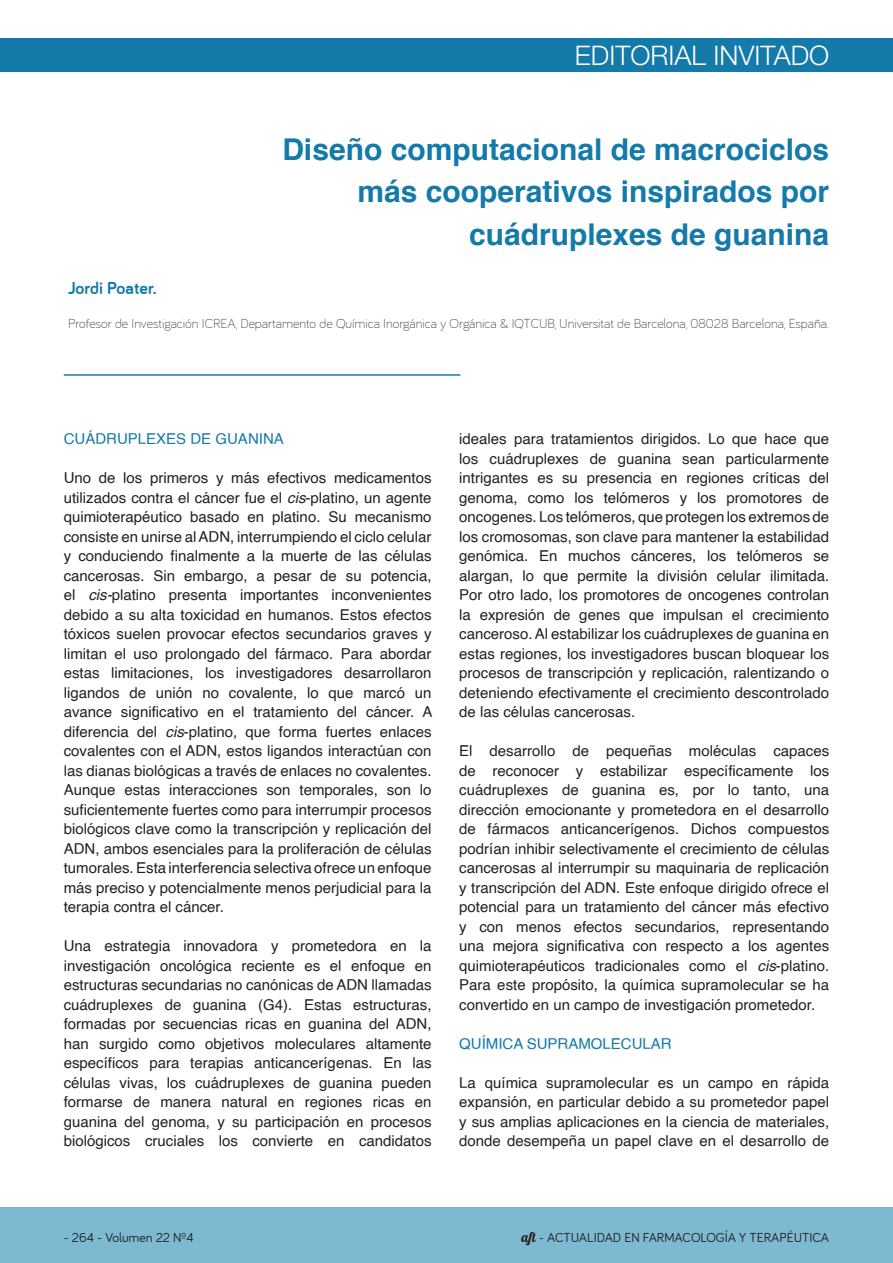
<style>
.page{position:relative;width:893px;height:1263px;background:#fff}
.page>*{position:absolute;margin:0;border:0;box-sizing:border-box;transform-origin:0 0}
.TÍTULO{font:700 30px "Helvetica";color:#137aa9}
.ENCABEZADOS_1{font:300 27px "Helvetica Neue";color:#fff}
.DEPARTAMENTOS{font:700 18px "Bariol";color:#137aa9}
.PÁRRAFO{font:15px/19.5px "Helvetica";color:#231f20;text-align:justify}
.PÁRRAFO-2{font:15px "Helvetica";color:#137aa9}
.DEPARTAMENTOS-2{font:300 13.5px "Bariol";color:#231f20}
.NUMERACIÓN{font:13.5px "Bariol";color:#231f20}
.s1{font-style:italic}
.s2{font-family:"Lobster 1.4"}
</style>
<div class="page">
<div style="left:0;top:1208px;width:893px;height:55px;background:#7dbad2"></div>
<div style="left:0;top:38px;width:893px;height:33px;background:#137aa9"></div>
<hr style="left:64px;top:374px;width:396px;height:2px;background:#137aa9">
<p class="ENCABEZADOS_1" style="left:575px;top:39px;width:256px">EDITORIAL INVITADO</p>
<p class="TÍTULO" style="left:282px;top:125px;width:548px">Diseño computacional de macrociclos</p>
<p class="TÍTULO" style="left:357px;top:167px;width:473px">más cooperativos inspirados por</p>
<p class="TÍTULO" style="left:469px;top:210px;width:362px">cuádruplexes de guanina</p>
<p class="DEPARTAMENTOS" style="left:68px;top:278px;width:90px">Jordi Poater.</p>
<p class="DEPARTAMENTOS-2" style="left:68px;top:316px;width:762px">Profesor de Investigación ICREA, Departamento de Química Inorgánica y Orgánica &amp; IQTCUB, Universitat de Barcelona, 08028 Barcelona, España.</p>
<p class="PÁRRAFO-2" style="left:64px;top:427px;width:222px">CUÁDRUPLEXES DE GUANINA</p>
<p class="PÁRRAFO" style="left:64px;top:468px;width:370px">Uno de los primeros y más efectivos medicamentos utilizados contra el cáncer fue el <span class="s1">cis</span>-platino, un agente quimioterapéutico basado en platino. Su mecanismo consiste en unirse al ADN, interrumpiendo el ciclo celular y conduciendo finalmente a la muerte de las células cancerosas. Sin embargo, a pesar de su potencia, el <span class="s1">cis-</span>platino presenta importantes inconvenientes debido a su alta toxicidad en humanos. Estos efectos tóxicos suelen provocar efectos secundarios graves y limitan el uso prolongado del fármaco. Para abordar estas limitaciones, los investigadores desarrollaron ligandos de unión no covalente, lo que marcó un avance significativo en el tratamiento del cáncer. A diferencia del <span class="s1">cis</span>-platino, que forma fuertes enlaces covalentes con el ADN, estos ligandos interactúan con las dianas biológicas a través de enlaces no covalentes.<br>Aunque estas interacciones son temporales, son lo suficientemente fuertes como para interrumpir procesos biológicos clave como la transcripción y replicación del ADN, ambos esenciales para la proliferación de células tumorales. Esta interferencia selectiva ofrece un enfoque más preciso y potencialmente menos perjudicial para la terapia contra el cáncer.</p>
<p class="PÁRRAFO" style="left:64px;top:936px;width:369px">Una estrategia innovadora y prometedora en la investigación oncológica reciente es el enfoque en estructuras secundarias no canónicas de ADN llamadas cuádruplexes de guanina (G4). Estas estructuras, formadas por secuencias ricas en guanina del ADN, han surgido como objetivos moleculares altamente específicos para terapias anticancerígenas. En las células vivas, los cuádruplexes de guanina pueden formarse de manera natural en regiones ricas en guanina del genoma, y su participación en procesos biológicos cruciales los convierte en candidatos</p>
<p class="PÁRRAFO" style="left:459px;top:429px;width:371px">ideales para tratamientos dirigidos. Lo que hace que los cuádruplexes de guanina sean particularmente intrigantes es su presencia en regiones críticas del genoma, como los telómeros y los promotores de oncogenes. Los telómeros, que protegen los extremos de los cromosomas, son clave para mantener la estabilidad genómica. En muchos cánceres, los telómeros se alargan, lo que permite la división celular ilimitada.<br>Por otro lado, los promotores de oncogenes controlan la expresión de genes que impulsan el crecimiento canceroso. Al estabilizar los cuádruplexes de guanina en estas regiones, los investigadores buscan bloquear los procesos de transcripción y replicación, ralentizando o deteniendo efectivamente el crecimiento descontrolado de las células cancerosas.</p>
<p class="PÁRRAFO" style="left:459px;top:741px;width:371px">El desarrollo de pequeñas moléculas capaces de reconocer y estabilizar específicamente los cuádruplexes de guanina es, por lo tanto, una dirección emocionante y prometedora en el desarrollo de fármacos anticancerígenos. Dichos compuestos podrían inhibir selectivamente el crecimiento de células cancerosas al interrumpir su maquinaria de replicación y transcripción del ADN. Este enfoque dirigido ofrece el potencial para un tratamiento del cáncer más efectivo y con menos efectos secundarios, representando una mejora significativa con respecto a los agentes quimioterapéuticos tradicionales como el <span class="s1">cis</span>-platino.<br>Para este propósito, la química supramolecular se ha convertido en un campo de investigación prometedor.</p>
<p class="PÁRRAFO-2" style="left:459px;top:1032px;width:214px">QUÍMICA SUPRAMOLECULAR</p>
<p class="PÁRRAFO" style="left:459px;top:1073px;width:371px">La química supramolecular es un campo en rápida expansión, en particular debido a su prometedor papel y sus amplias aplicaciones en la ciencia de materiales, donde desempeña un papel clave en el desarrollo de</p>
<p class="NUMERACIÓN" style="left:64px;top:1230px;width:131px">- 264 - Volumen 22 Nº4</p>
<p class="NUMERACIÓN" style="left:522px;top:1230px;width:309px"><span class="s2">aft</span> - ACTUALIDAD EN FARMACOLOGÍA Y TERAPÉUTICA</p>
</div>
